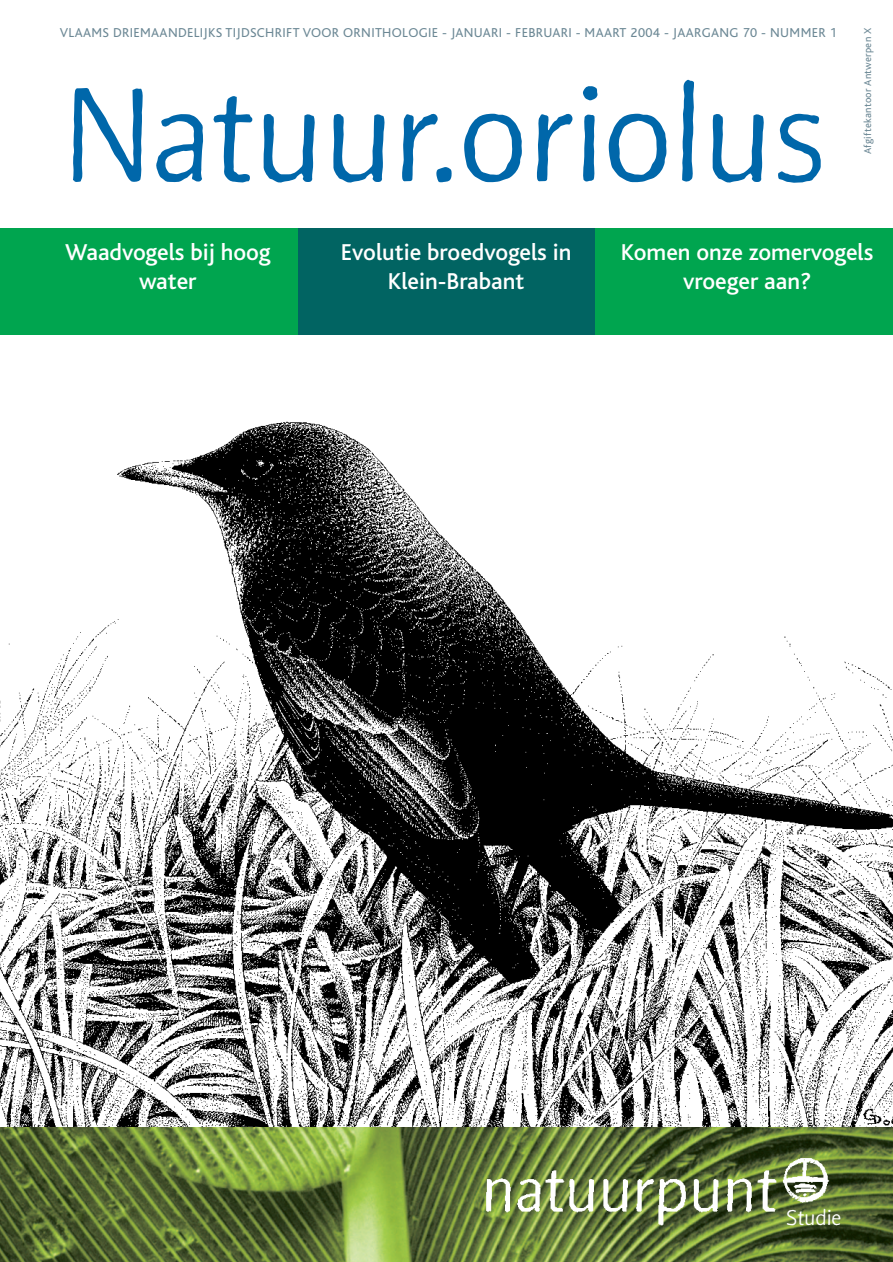
<style>
.page{position:relative;width:893px;height:1262px;background:#fff}
.page>*{position:absolute;margin:0;border:0;box-sizing:border-box;transform-origin:0 0}
.t1{font:150px "Beo Sans R11";color:#0067aa}
.t2{font:500 24px/28.8px "Bliss";color:#fff;text-align:center}
.t3{font:24px "Beo Sans R11";color:#fff}
.t4{font:13.5px "Bliss";letter-spacing:.025em;color:#6c8895}
.t5{font:10.5px "Bliss";letter-spacing:.025em;color:#6c8895}
</style>
<div class="page">
<img style="left:0;top:334px;width:892px;height:927px">
<img style="left:476px;top:1153px;width:358px;height:75px">
<div style="left:0;top:228px;width:298px;height:106px;background:#00a54f"></div>
<div style="left:298px;top:228px;width:297px;height:106px;background:#016462"></div>
<div style="left:595px;top:228px;width:297px;height:106px;background:#00a54f"></div>
<p class="t4" style="left:60px;top:27px;width:778px">VLAAMS DRIEMAANDELIJKS TIJDSCHRIFT VOOR ORNITHOLOGIE - JANUARI - FEBRUARI - MAART 2004 - JAARGANG 70 - NUMMER 1</p>
<p class="t5" style="left:864px;top:154px;width:128px;rotate:-90deg">Afgiftekantoor Antwerpen X</p>
<h1 class="t1" style="left:63px;top:79px;width:764px">Natuur.oriolus</h1>
<h2 class="t2" style="left:65px;top:240px;width:207px">Waadvogels bij hoog water</h2>
<h2 class="t2" style="left:341px;top:240px;width:232px">Evolutie broedvogels in<br>Klein-Brabant</h2>
<h2 class="t2" style="left:621px;top:240px;width:254px">Komen onze zomervogels vroeger aan?</h2>
<h2 class="t3" style="left:786px;top:1208px;width:57px">Studie</h2>
</div>
